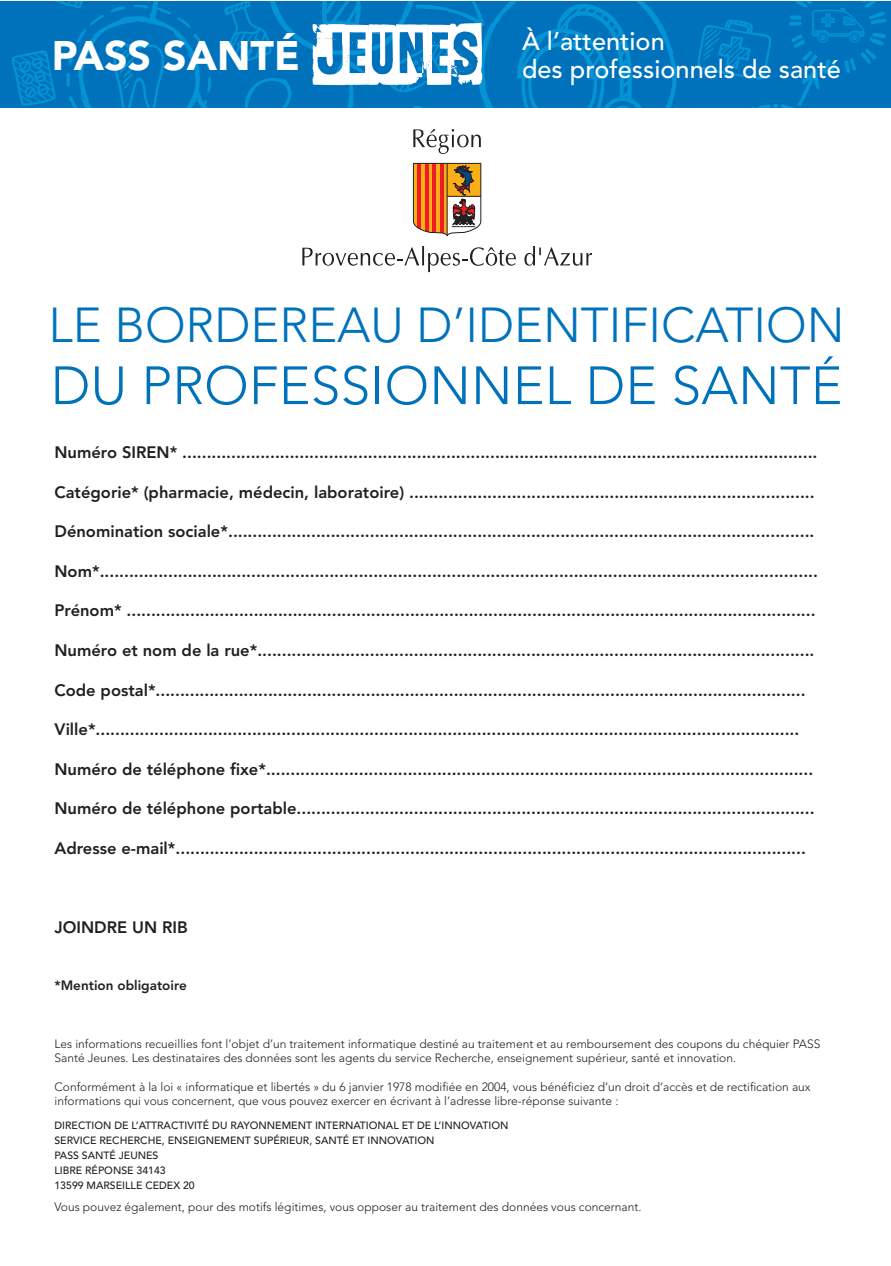
<style>
.page{position:relative;width:891px;height:1266px;background:#fff}
.page>*{position:absolute;margin:0;border:0;box-sizing:border-box;transform-origin:0 0}
.t1{font:300 53.25px "Avenir LT Std";letter-spacing:.005em;color:#0072bc}
.t2{font:300 48.75px "Avenir LT Std";color:#0072bc}
.t3{font:900 40.95px "Avenir LT Std";color:#fff}
.t4{font:500 25.35px/27.5px "Avenir LT Std";color:#fff}
.t5{font:800 16.5px "Avenir LT Std";color:#231f20}
.t6{font:800 13.5px "Avenir LT Std";color:#231f20}
.t7{font:300 12px/14.4px "Avenir LT Std";color:#231f20}
.t8{font:500 10.5px/15px "Avenir LT Std";color:#231f20}
.s1{font-family:"Toodrunktofuck";font-weight:400;font-size:58.2px}
</style>
<div class="page">
<div style="left:0;top:1px;width:891px;height:107px;background:#0072bc"></div>
<svg style="left:697px;top:1px;width:189px;height:107px"></svg>
<svg style="left:12px;top:1px;width:667px;height:107px"></svg>
<svg style="left:413px;top:129px;width:68px;height:25px"></svg>
<svg style="left:302px;top:246px;width:214px;height:26px"></svg>
<svg style="left:524px;top:246px;width:68px;height:20px"></svg>
<svg style="left:413px;top:163px;width:68px;height:74px"></svg>
<h3 class="t3" style="left:52px;top:32px;width:430px">PASS SANTÉ <span class="s1">JEUNES</span></h3>
<h3 class="t4" style="left:522px;top:28px;width:320px">À l’attention<br>des professionnels de santé</h3>
<h2 class="t2" style="left:48px;top:305px;width:797px">LE BORDEREAU D’IDENTIFICATION</h2>
<h1 class="t1" style="left:51px;top:364px;width:793px">DU PROFESSIONNEL DE SANTÉ</h1>
<p class="t5" style="left:54px;top:445px;width:764px">Numéro SIREN* ..................................................................................................................................</p>
<p class="t5" style="left:54px;top:485px;width:761px">Catégorie* (pharmacie, médecin, laboratoire) ...................................................................................</p>
<p class="t5" style="left:54px;top:525px;width:761px">Dénomination sociale*........................................................................................................................</p>
<p class="t5" style="left:54px;top:564px;width:765px">Nom*...................................................................................................................................................</p>
<p class="t5" style="left:54px;top:604px;width:762px">Prénom* .............................................................................................................................................</p>
<p class="t5" style="left:54px;top:643px;width:761px">Numéro et nom de la rue*..................................................................................................................</p>
<p class="t5" style="left:54px;top:683px;width:752px">Code postal*.....................................................................................................................................</p>
<p class="t5" style="left:54px;top:723px;width:746px">Ville*................................................................................................................................................</p>
<p class="t5" style="left:54px;top:762px;width:760px">Numéro de téléphone fixe*................................................................................................................</p>
<p class="t5" style="left:54px;top:802px;width:761px">Numéro de téléphone portable..........................................................................................................</p>
<p class="t5" style="left:54px;top:841px;width:753px">Adresse e-mail*.................................................................................................................................</p>
<p class="t5" style="left:54px;top:921px;width:135px">JOINDRE UN RIB</p>
<p class="t6" style="left:54px;top:980px;width:134px">*Mention obligatoire</p>
<p class="t7" style="left:54px;top:1037px;width:767px">Les informations recueillies font l’objet d’un traitement informatique destiné au traitement et au remboursement des coupons du chéquier PASS<br>Santé Jeunes. Les destinataires des données sont les agents du service Recherche, enseignement supérieur, santé et innovation.</p>
<p class="t7" style="left:54px;top:1080px;width:757px">Conformément à la loi « informatique et libertés » du 6 janvier 1978 modifiée en 2004, vous bénéficiez d’un droit d’accès et de rectification aux informations qui vous concernent, que vous pouvez exercer en écrivant à l’adresse libre-réponse suivante :</p>
<p class="t8" style="left:54px;top:1117px;width:455px">DIRECTION DE L’ATTRACTIVITÉ DU RAYONNEMENT INTERNATIONAL ET DE L’INNOVATION SERVICE RECHERCHE, ENSEIGNEMENT SUPÉRIEUR, SANTÉ ET INNOVATION<br>PASS SANTÉ JEUNES<br>LIBRE RÉPONSE 34143<br>13599 MARSEILLE CEDEX 20</p>
<p class="t7" style="left:54px;top:1200px;width:588px">Vous pouvez également, pour des motifs légitimes, vous opposer au traitement des données vous concernant.</p>
</div>
